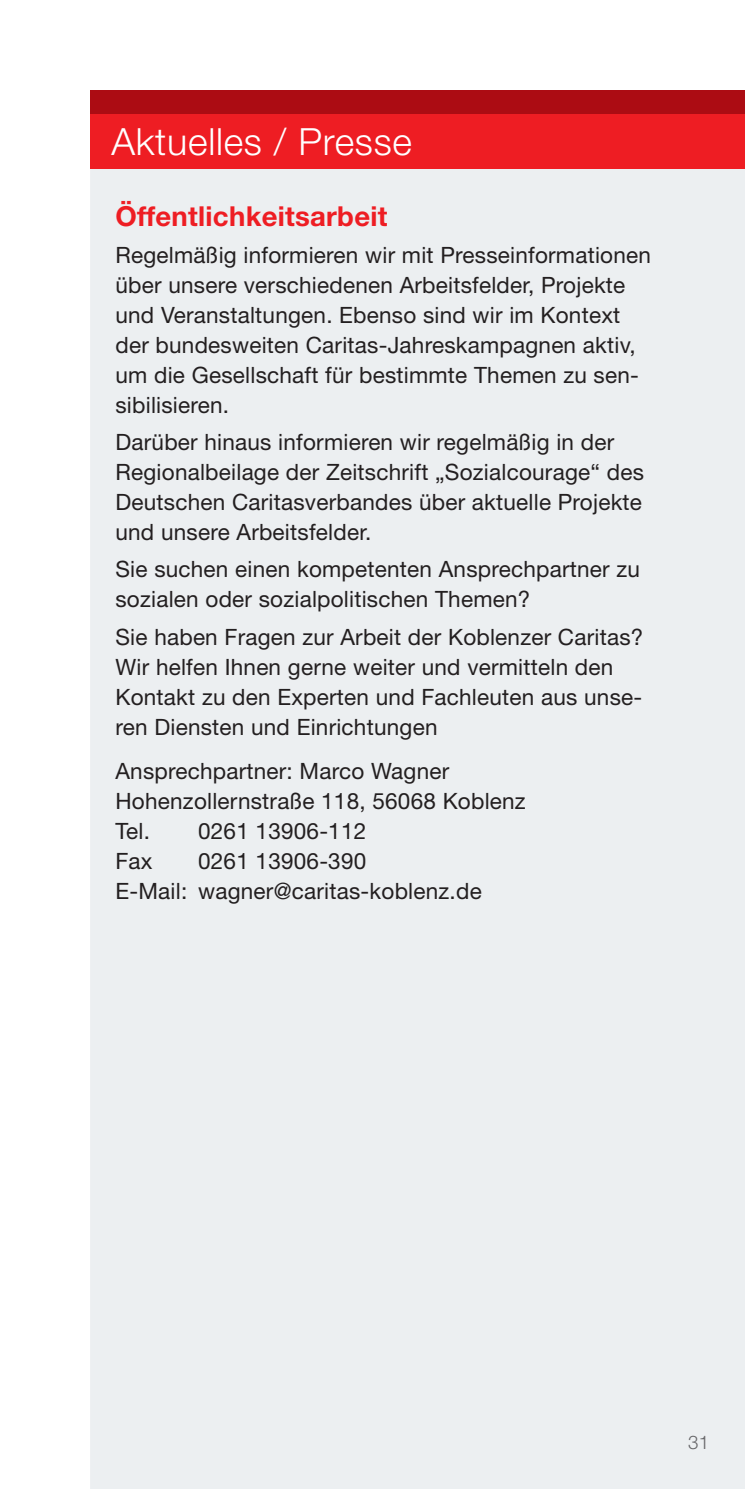
<style>
.page{position:relative;width:745px;height:1489px;background:#fff}
.page>*{position:absolute;margin:0;border:0;box-sizing:border-box;transform-origin:0 0}
.t1{font:300 37.5px "Helvetica Neue";letter-spacing:.02em;color:#fff}
.t2{font:700 27.5px "Helvetica Neue";letter-spacing:.01em;color:#ee1d23}
.t3{font:22.5px/30px "Helvetica Neue";letter-spacing:.01em;color:#231f20}
.t4{font:300 18.75px "Helvetica Neue";color:#231f20}
</style>
<div class="page">
<div style="left:90px;top:169px;width:654px;height:1319px;background:#eceff1"></div>
<div style="left:688px;top:1435px;width:16px;height:14px;background:#eceff1"></div>
<div style="left:90px;top:113px;width:654px;height:56px;background:#ee1d23"></div>
<div style="left:90px;top:90px;width:654px;height:23px;background:#ac0c13"></div>
<h1 class="t1" style="left:111px;top:119px;width:302px">Aktuelles / Presse</h1>
<p class="t2" style="left:115px;top:199px;width:273px">Öffentlichkeitsarbeit</p>
<p class="t3" style="left:115px;top:240px;width:536px">Regelmäßig informieren wir mit Presseinformationen über unsere verschiedenen Arbeitsfelder, Projekte und Veranstaltungen. Ebenso sind wir im Kontext der bundesweiten Caritas-Jahreskampagnen aktiv, um die Gesellschaft für bestimmte Themen zu sen&shy;sibilisieren.</p>
<p class="t3" style="left:115px;top:427px;width:529px">Darüber hinaus informieren wir regelmäßig in der Regionalbeilage der Zeitschrift „Sozialcourage“ des Deutschen Caritasverbandes über aktuelle Projekte und unsere Arbeitsfelder.</p>
<p class="t3" style="left:115px;top:554px;width:525px">Sie suchen einen kompetenten Ansprechpartner zu sozialen oder sozialpolitischen Themen?</p>
<p class="t3" style="left:115px;top:621px;width:529px">Sie haben Fragen zur Arbeit der Koblenzer Caritas?<br>Wir helfen Ihnen gerne weiter und vermitteln den Kontakt zu den Experten und Fachleuten aus unse&shy;ren Diensten und Einrichtungen</p>
<p class="t3" style="left:115px;top:755px;width:411px">Ansprechpartner: Marco Wagner<br>Hohenzollernstraße 118, 56068 Koblenz<br>Tel.</p>
<p class="t3" style="left:198px;top:815px;width:170px">0261 13906-112</p>
<p class="t3" style="left:115px;top:845px;width:39px">Fax</p>
<p class="t3" style="left:115px;top:845px;width:367px;text-indent:83px">0261 13906-390<br>E-Mail: wagner@caritas-koblenz.de</p>
<p class="t4" style="left:687px;top:1430px;width:23px">31</p>
</div>
